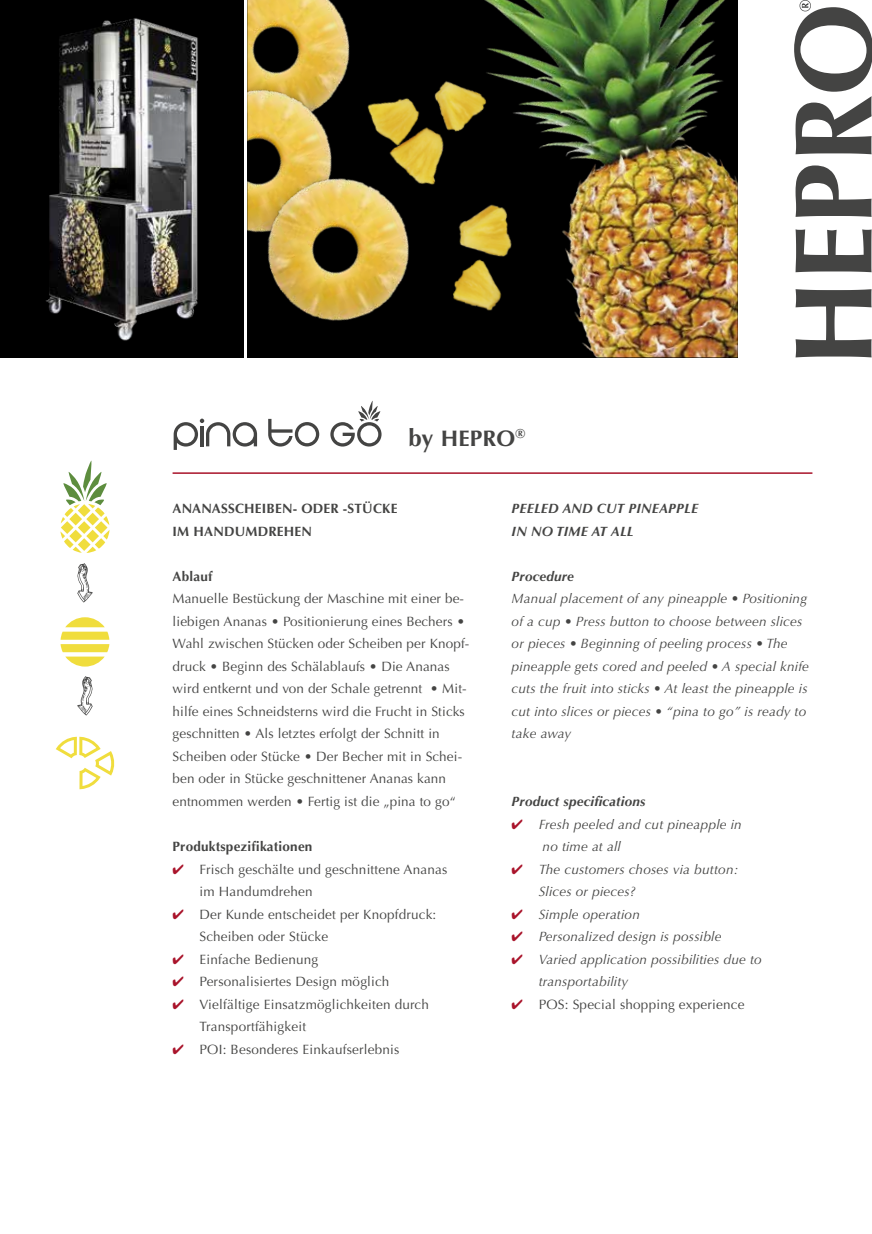
<style>
.page{position:relative;width:872px;height:1234px;background:#fff}
.page>*{position:absolute;margin:0;border:0;box-sizing:border-box;transform-origin:0 0}
.t1{font:700 22.5px "Optima";letter-spacing:.01em;color:#444443}
.t2{font:13.5px/22.5px "Optima";letter-spacing:.01em;color:#444443}
.t3{font:italic 13.5px/22.5px "Optima";letter-spacing:.015em;color:#444443}
.t4{font:700 13.5px/22.5px "Optima";letter-spacing:.015em;color:#444443}
.t5{font:italic 700 13.5px/22.5px "Optima";letter-spacing:.015em;color:#444443}
.s1{font-size:24px}
.s2{color:#a9132a}
</style>
<div class="page">
<svg style="left:794px;top:0;width:78px;height:357px"></svg>
<div style="left:0;top:0;width:243px;height:357px;background:#000"></div>
<img style="left:45px;top:18px;width:153px;height:323px">
<div style="left:247px;top:0;width:490px;height:357px;background:#000"></div>
<img style="left:484px;top:0;width:253px;height:357px">
<hr style="left:173px;top:472px;width:639px;height:2px;background:#a9132a">
<svg style="left:174px;top:418px;width:83px;height:32px"></svg>
<svg style="left:268px;top:419px;width:51px;height:27px"></svg>
<svg style="left:330px;top:400px;width:51px;height:46px"></svg>
<svg style="left:77px;top:563px;width:16px;height:39px"></svg>
<svg style="left:77px;top:676px;width:16px;height:39px"></svg>
<svg style="left:61px;top:617px;width:48px;height:49px"></svg>
<svg style="left:56px;top:736px;width:59px;height:53px"></svg>
<svg style="left:60px;top:460px;width:49px;height:93px"></svg>
<img style="left:247px;top:0;width:103px;height:56px">
<img style="left:247px;top:56px;width:103px;height:88px">
<img style="left:247px;top:144px;width:195px;height:214px">
<img style="left:359px;top:64px;width:147px;height:137px">
<img style="left:436px;top:194px;width:86px;height:130px">
<h1 class="t1" style="left:408px;top:425px;width:119px"><span class="s1">by</span> HEPRO<sup>®</sup></h1>
<p class="t4" style="left:173px;top:497px;width:226px">ANANASSCHEIBEN- ODER -STÜCKE<br>IM HANDUMDREHEN</p>
<p class="t4" style="left:173px;top:565px;width:41px">Ablauf</p>
<p class="t2" style="left:173px;top:587px;width:298px">Manuelle Bestückung der Maschine mit einer be&shy;liebigen Ananas • Positionierung eines Bechers • Wahl zwischen Stücken oder Scheiben per Knopf&shy;druck • Beginn des Schälablaufs • Die Ananas wird entkernt und von der Schale getrennt • Mit&shy;hilfe eines Schneidsterns wird die Frucht in Sticks geschnitten • Als letztes erfolgt der Schnitt in Scheiben oder Stücke • Der Becher mit in Schei&shy;ben oder in Stücke geschnittener Ananas kann entnommen werden • Fertig ist die „pina to go“</p>
<p class="t4" style="left:173px;top:835px;width:141px">Produktspezifikationen</p>
<p class="t2" style="left:200px;top:857px;width:249px;text-indent:-27px"><span class="s2">✔</span> Frisch geschälte und geschnittene Ananas im Handumdrehen</p>
<p class="t2" style="left:200px;top:902px;width:238px;text-indent:-27px"><span class="s2">✔</span> Der Kunde entscheidet per Knopfdruck:<br>Scheiben oder Stücke</p>
<p class="t2" style="left:173px;top:947px;width:147px"><span class="s2">✔</span> Einfache Bedienung</p>
<p class="t2" style="left:173px;top:970px;width:218px"><span class="s2">✔</span> Personalisiertes Design möglich</p>
<p class="t2" style="left:200px;top:992px;width:231px;text-indent:-27px"><span class="s2">✔</span> Vielfältige Einsatzmöglichkeiten durch<br>Transportfähigkeit</p>
<p class="t2" style="left:173px;top:1037px;width:228px"><span class="s2">✔</span> POI: Besonderes Einkaufserlebnis</p>
<p class="t5" style="left:511px;top:497px;width:188px">PEELED AND CUT PINEAPPLE<br>IN NO TIME AT ALL</p>
<p class="t5" style="left:511px;top:565px;width:64px">Procedure</p>
<p class="t3" style="left:511px;top:587px;width:299px">Manual placement of any pineapple • Positioning of a cup • Press button to choose between slices or pieces • Beginning of peeling process • The pineapple gets cored and peeled • A special knife cuts the fruit into sticks • At least the pineapple is cut into slices or pieces • “pina to go” is ready to take away</p>
<p class="t5" style="left:511px;top:790px;width:135px">Product specifications</p>
<p class="t3" style="left:542px;top:812px;width:201px;text-indent:-31px"><span class="s2">✔</span> Fresh peeled and cut pineapple in no time at all</p>
<p class="t3" style="left:538px;top:857px;width:201px;text-indent:-27px"><span class="s2">✔</span> The customers choses via button:<br>Slices or pieces?</p>
<p class="t3" style="left:511px;top:902px;width:130px"><span class="s2">✔</span> Simple operation</p>
<p class="t3" style="left:511px;top:925px;width:211px"><span class="s2">✔</span> Personalized design is possible</p>
<p class="t3" style="left:538px;top:947px;width:225px;text-indent:-27px"><span class="s2">✔</span> Varied application possibilities due to transportability</p>
<p class="t2" style="left:511px;top:992px;width:234px"><span class="s2">✔</span> POS: Special shopping experience</p>
</div>
